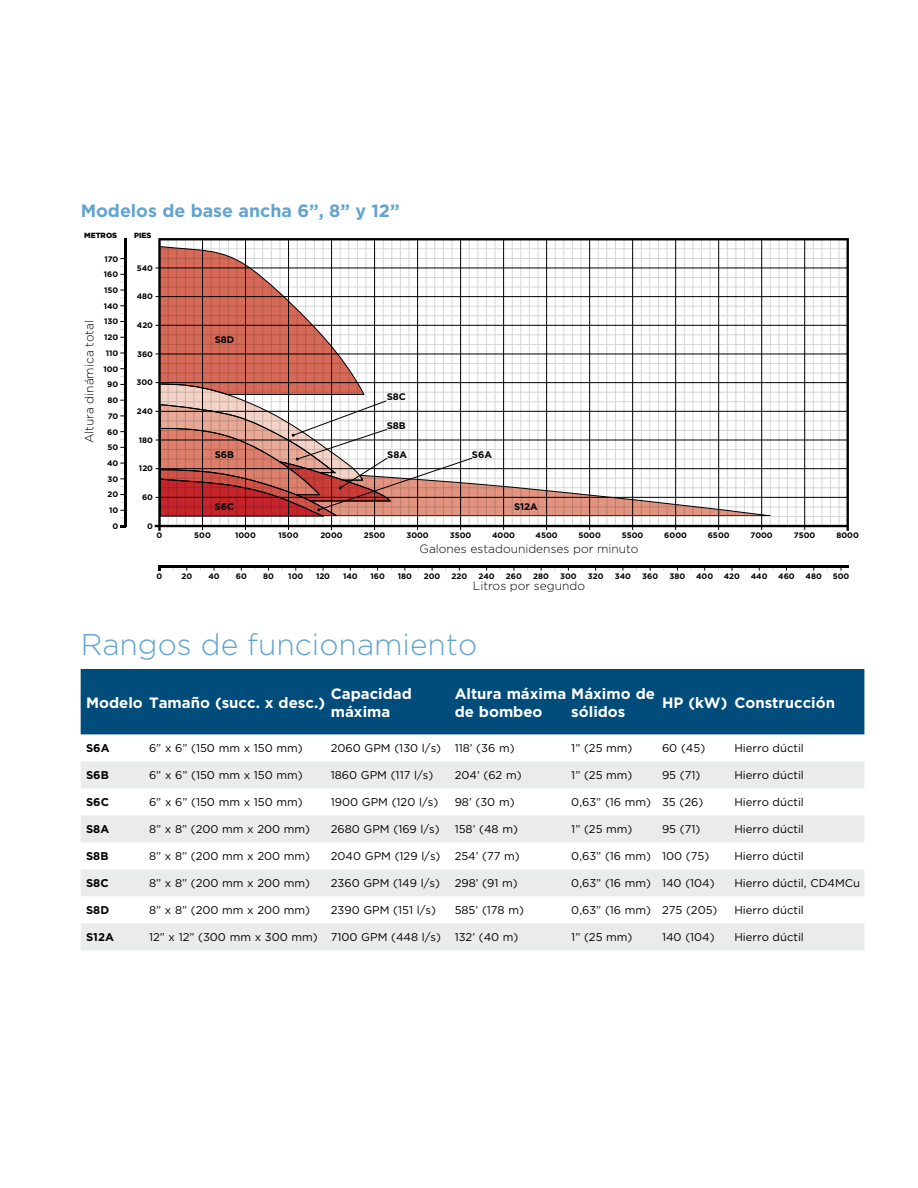
<style>
.page{position:relative;width:918px;height:1188px;background:#fff}
.page>*{position:absolute;margin:0;border:0;box-sizing:border-box;transform-origin:0 0}
.t1{font:300 30px "Gotham";color:#62a4cf}
.t2{font:700 17.85px "Gotham";color:#62a4cf}
.t3{font:700 15px/18px "Gotham";color:#fff}
.t4{font:300 12.75px "Gotham";color:#000}
.t5{font:300 12px "Gotham";color:#000}
.t6{font:11.25px "Gotham";color:#000}
.t7{font:700 11.25px "Gotham";color:#000}
.t8{font:700 9.6px "Gotham";color:#000}
.t9{font:700 7.95px "Gotham";color:#000}
.t10{font:900 7.95px "Gotham";color:#000}
.t11{font:900 7.5px "Gotham";color:#000}
</style>
<div class="page">
<svg style="left:158px;top:565px;width:3px;height:6px"></svg>
<hr style="left:160px;top:565px;width:689px;height:2px;background:#000">
<hr style="left:124px;top:238px;width:2px;height:288px;background:#000">
<svg style="left:155px;top:238px;width:694px;height:293px"></svg>
<svg style="left:159px;top:246px;width:611px;height:270px"></svg>
<div style="left:81px;top:669px;width:783px;height:65px;background:#004c7b"></div>
<svg style="left:81px;top:761px;width:783px;height:189px;fill:#eaebeb"></svg>
<div style="left:129px;top:232px;width:28px;height:11px;background:#fff"></div>
<h2 class="t2" style="left:81px;top:199px;width:321px">Modelos de base ancha 6”, 8” y 12”</h2>
<p class="t11" style="left:84px;top:230px;width:34px">METROS</p>
<p class="t11" style="left:134px;top:230px;width:19px">PIES</p>
<p class="t10" style="left:84px;top:232px;width:35px">METERS</p>
<p class="t10" style="left:132px;top:232px;width:23px">FEET</p>
<p class="t9" style="left:104px;top:254px;width:15px">170</p>
<p class="t9" style="left:104px;top:285px;width:16px">150</p>
<p class="t9" style="left:104px;top:269px;width:16px">160</p>
<p class="t9" style="left:104px;top:301px;width:16px">140</p>
<p class="t9" style="left:104px;top:316px;width:16px">130</p>
<p class="t4" style="left:86px;top:446px;width:127px;rotate:-90deg">Total Dynamic Head</p>
<p class="t5" style="left:82px;top:443px;width:125px;rotate:-90deg">Altura dinámica total</p>
<p class="t9" style="left:104px;top:332px;width:16px">120</p>
<p class="t9" style="left:106px;top:348px;width:14px">110</p>
<p class="t9" style="left:103px;top:364px;width:16px">100</p>
<p class="t9" style="left:108px;top:395px;width:12px">80</p>
<p class="t9" style="left:107px;top:379px;width:13px">90</p>
<p class="t9" style="left:108px;top:411px;width:12px">70</p>
<p class="t9" style="left:107px;top:426px;width:13px">60</p>
<p class="t9" style="left:108px;top:442px;width:12px">50</p>
<p class="t9" style="left:107px;top:458px;width:13px">40</p>
<p class="t9" style="left:108px;top:474px;width:12px">30</p>
<p class="t9" style="left:108px;top:489px;width:12px">20</p>
<p class="t9" style="left:109px;top:505px;width:11px">10</p>
<p class="t9" style="left:113px;top:521px;width:7px">0</p>
<p class="t9" style="left:137px;top:263px;width:18px">540</p>
<p class="t9" style="left:137px;top:291px;width:18px">480</p>
<p class="t9" style="left:137px;top:320px;width:18px">420</p>
<p class="t9" style="left:137px;top:349px;width:18px">360</p>
<p class="t9" style="left:137px;top:377px;width:18px">300</p>
<p class="t9" style="left:137px;top:406px;width:18px">240</p>
<p class="t9" style="left:139px;top:435px;width:16px">180</p>
<p class="t9" style="left:139px;top:463px;width:16px">120</p>
<p class="t9" style="left:142px;top:492px;width:13px">60</p>
<p class="t9" style="left:147px;top:521px;width:7px">0</p>
<p class="t8" style="left:215px;top:333px;width:21px">S8D</p>
<p class="t8" style="left:387px;top:391px;width:21px">S8C</p>
<p class="t8" style="left:387px;top:419px;width:21px">S8B</p>
<p class="t8" style="left:215px;top:448px;width:21px">S6B</p>
<p class="t8" style="left:387px;top:448px;width:21px">S8A</p>
<p class="t8" style="left:472px;top:448px;width:21px">S6A</p>
<p class="t8" style="left:215px;top:500px;width:21px">S6C</p>
<p class="t8" style="left:514px;top:500px;width:25px">S12A</p>
<p class="t9" style="left:157px;top:530px;width:7px">0</p>
<p class="t9" style="left:157px;top:571px;width:7px">0</p>
<p class="t9" style="left:181px;top:571px;width:12px">20</p>
<p class="t9" style="left:208px;top:571px;width:13px">40</p>
<p class="t9" style="left:236px;top:571px;width:13px">60</p>
<p class="t9" style="left:263px;top:571px;width:12px">80</p>
<p class="t9" style="left:288px;top:571px;width:16px">100</p>
<p class="t9" style="left:316px;top:571px;width:16px">120</p>
<p class="t9" style="left:343px;top:571px;width:16px">140</p>
<p class="t9" style="left:370px;top:571px;width:16px">160</p>
<p class="t9" style="left:398px;top:571px;width:16px">180</p>
<p class="t9" style="left:424px;top:571px;width:18px">200</p>
<p class="t9" style="left:451px;top:571px;width:17px">220</p>
<p class="t9" style="left:479px;top:571px;width:18px">240</p>
<p class="t9" style="left:506px;top:571px;width:18px">260</p>
<p class="t9" style="left:533px;top:571px;width:17px">280</p>
<p class="t9" style="left:560px;top:571px;width:18px">300</p>
<p class="t9" style="left:588px;top:571px;width:17px">320</p>
<p class="t9" style="left:615px;top:571px;width:18px">340</p>
<p class="t9" style="left:642px;top:571px;width:18px">360</p>
<p class="t9" style="left:670px;top:571px;width:17px">380</p>
<p class="t9" style="left:696px;top:571px;width:19px">400</p>
<p class="t9" style="left:724px;top:571px;width:18px">420</p>
<p class="t9" style="left:751px;top:571px;width:18px">440</p>
<p class="t9" style="left:778px;top:571px;width:18px">460</p>
<p class="t9" style="left:806px;top:571px;width:18px">480</p>
<p class="t9" style="left:833px;top:571px;width:18px">500</p>
<p class="t9" style="left:194px;top:530px;width:18px">500</p>
<p class="t9" style="left:235px;top:530px;width:22px">1000</p>
<p class="t9" style="left:279px;top:530px;width:22px">1500</p>
<p class="t9" style="left:320px;top:530px;width:24px">2000</p>
<p class="t9" style="left:364px;top:530px;width:23px">2500</p>
<p class="t9" style="left:406px;top:530px;width:24px">3000</p>
<p class="t9" style="left:450px;top:530px;width:23px">3500</p>
<p class="t9" style="left:492px;top:530px;width:24px">4000</p>
<p class="t9" style="left:536px;top:530px;width:24px">4500</p>
<p class="t9" style="left:578px;top:530px;width:24px">5000</p>
<p class="t9" style="left:622px;top:530px;width:23px">5500</p>
<p class="t9" style="left:664px;top:530px;width:24px">6000</p>
<p class="t9" style="left:708px;top:530px;width:23px">6500</p>
<p class="t9" style="left:751px;top:530px;width:24px">7000</p>
<p class="t9" style="left:794px;top:530px;width:23px">7500</p>
<p class="t9" style="left:836px;top:530px;width:24px">8000</p>
<p class="t5" style="left:420px;top:541px;width:221px">Galones estadounidenses por minuto</p>
<p class="t5" style="left:473px;top:579px;width:114px">Litros por segundo</p>
<p class="t4" style="left:431px;top:543px;width:146px">U.S. Gallons Per Minute</p>
<p class="t4" style="left:448px;top:580px;width:112px">Liters Per Second</p>
<h1 class="t1" style="left:81px;top:626px;width:398px">Rangos de funcionamiento</h1>
<h3 class="t3" style="left:86px;top:693px;width:240px">Modelo Tamaño (succ. x desc.)</h3>
<h3 class="t3" style="left:331px;top:684px;width:83px">Capacidad máxima</h3>
<h3 class="t3" style="left:455px;top:684px;width:202px">Altura máxima Máximo de de bombeo</h3>
<h3 class="t3" style="left:571px;top:702px;width:56px">sólidos</h3>
<h3 class="t3" style="left:662px;top:693px;width:175px">HP (kW) Construcción</h3>
<p class="t7" style="left:86px;top:741px;width:25px">S6A</p>
<p class="t6" style="left:149px;top:741px;width:155px">6” x 6” (150 mm x 150 mm)</p>
<p class="t6" style="left:331px;top:741px;width:185px">2060 GPM (130 l/s) 118’ (36 m)</p>
<p class="t6" style="left:571px;top:741px;width:63px">1” (25 mm)</p>
<p class="t6" style="left:662px;top:741px;width:45px">60 (45)</p>
<p class="t6" style="left:734px;top:741px;width:71px">Hierro dúctil</p>
<p class="t7" style="left:86px;top:768px;width:24px">S6B</p>
<p class="t6" style="left:149px;top:768px;width:155px">6” x 6” (150 mm x 150 mm)</p>
<p class="t6" style="left:331px;top:768px;width:104px">1860 GPM (117 l/s)</p>
<p class="t6" style="left:455px;top:768px;width:68px">204’ (62 m)</p>
<p class="t6" style="left:571px;top:768px;width:63px">1” (25 mm)</p>
<p class="t6" style="left:662px;top:768px;width:40px">95 (71)</p>
<p class="t6" style="left:734px;top:768px;width:71px">Hierro dúctil</p>
<p class="t7" style="left:86px;top:795px;width:24px">S6C</p>
<p class="t6" style="left:149px;top:795px;width:155px">6” x 6” (150 mm x 150 mm)</p>
<p class="t6" style="left:331px;top:795px;width:109px">1900 GPM (120 l/s)</p>
<p class="t6" style="left:455px;top:795px;width:61px">98’ (30 m)</p>
<p class="t6" style="left:571px;top:795px;width:133px">0,63” (16 mm) 35 (26)</p>
<p class="t6" style="left:734px;top:795px;width:71px">Hierro dúctil</p>
<p class="t7" style="left:86px;top:822px;width:25px">S8A</p>
<p class="t6" style="left:149px;top:822px;width:163px">8” x 8” (200 mm x 200 mm)</p>
<p class="t6" style="left:331px;top:822px;width:111px">2680 GPM (169 l/s)</p>
<p class="t6" style="left:455px;top:822px;width:65px">158’ (48 m)</p>
<p class="t6" style="left:571px;top:822px;width:63px">1” (25 mm)</p>
<p class="t6" style="left:662px;top:822px;width:40px">95 (71)</p>
<p class="t6" style="left:734px;top:822px;width:71px">Hierro dúctil</p>
<p class="t7" style="left:86px;top:849px;width:24px">S8B</p>
<p class="t6" style="left:149px;top:849px;width:163px">8” x 8” (200 mm x 200 mm)</p>
<p class="t6" style="left:331px;top:849px;width:111px">2040 GPM (129 l/s)</p>
<p class="t6" style="left:455px;top:849px;width:67px">254’ (77 m)</p>
<p class="t6" style="left:571px;top:849px;width:139px">0,63” (16 mm) 100 (75)</p>
<p class="t6" style="left:734px;top:849px;width:71px">Hierro dúctil</p>
<p class="t7" style="left:86px;top:876px;width:24px">S8C</p>
<p class="t6" style="left:149px;top:876px;width:163px">8” x 8” (200 mm x 200 mm)</p>
<p class="t6" style="left:331px;top:876px;width:111px">2360 GPM (149 l/s)</p>
<p class="t6" style="left:455px;top:876px;width:65px">298’ (91 m)</p>
<p class="t6" style="left:571px;top:876px;width:145px">0,63” (16 mm) 140 (104)</p>
<p class="t6" style="left:734px;top:876px;width:127px">Hierro dúctil, CD4MCu</p>
<p class="t7" style="left:86px;top:903px;width:25px">S8D</p>
<p class="t6" style="left:149px;top:903px;width:163px">8” x 8” (200 mm x 200 mm)</p>
<p class="t6" style="left:331px;top:903px;width:107px">2390 GPM (151 l/s)</p>
<p class="t6" style="left:455px;top:903px;width:71px">585’ (178 m)</p>
<p class="t6" style="left:571px;top:903px;width:148px">0,63” (16 mm) 275 (205)</p>
<p class="t6" style="left:734px;top:903px;width:71px">Hierro dúctil</p>
<p class="t7" style="left:86px;top:930px;width:29px">S12A</p>
<p class="t6" style="left:149px;top:930px;width:371px">12” x 12” (300 mm x 300 mm) 7100 GPM (448 l/s) 132’ (40 m)</p>
<p class="t6" style="left:571px;top:930px;width:63px">1” (25 mm)</p>
<p class="t6" style="left:662px;top:930px;width:54px">140 (104)</p>
<p class="t6" style="left:734px;top:930px;width:71px">Hierro dúctil</p>
</div>
